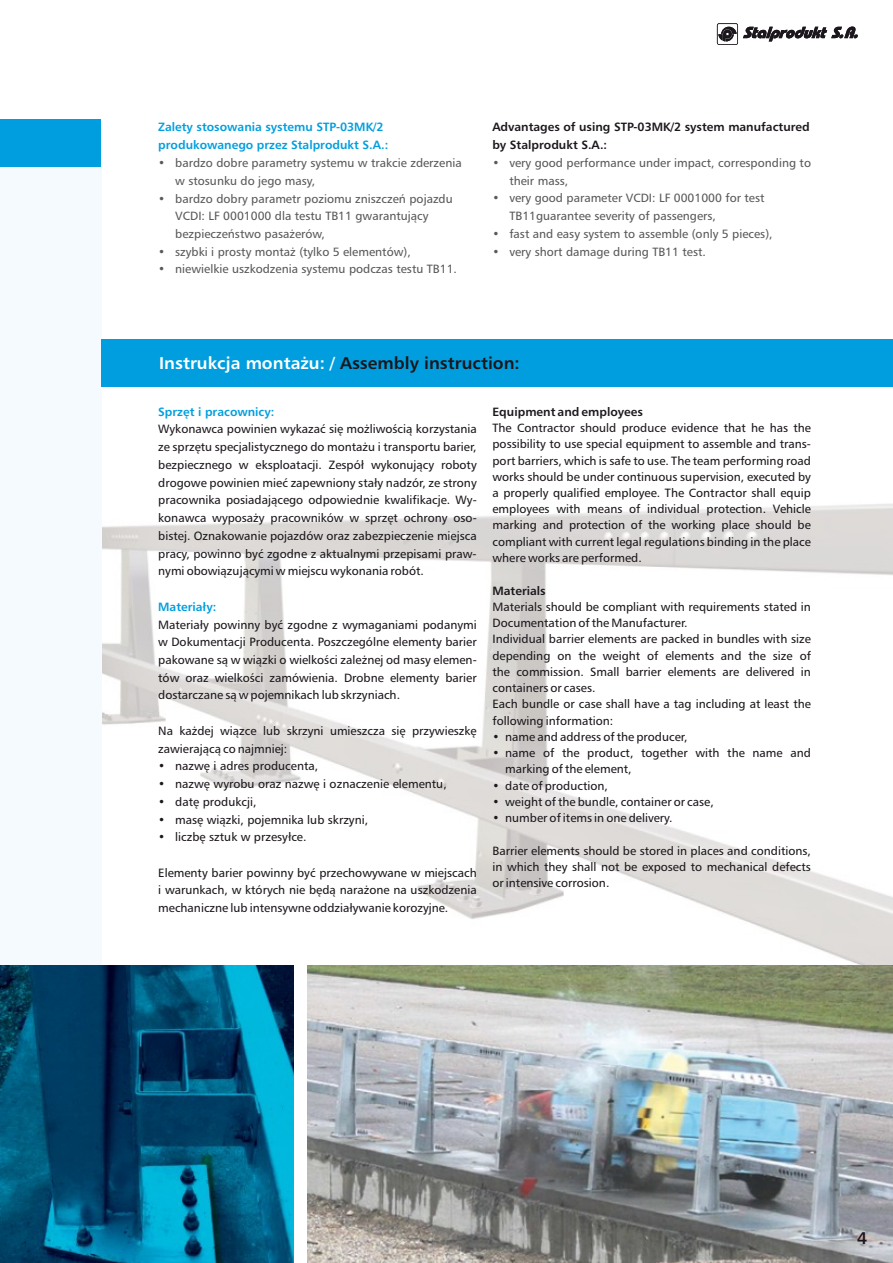
<style>
.page{position:relative;width:893px;height:1263px;background:#fff}
.page>*{position:absolute;margin:0;border:0;box-sizing:border-box;transform-origin:0 0}
.t1{font:17.1px "Humanist 777 L2 Roman B,Bold";color:#1c171c}
.t2{font:12px/16.2px "Humanist 777 L2 Roman B";color:#1c171c;text-align:justify}
.t3{font:12px/17.7px "Humanist 777 L2 Roman B";color:#595959}
.t4{font:12px/17.9px "Humanist 777 L2 Roman B,Bold";color:#009ede}
.t5{font:12px/17.9px "Humanist 777 L2 Roman B,Bold";color:#1c171c}
.s1{color:#fff}
</style>
<div class="page">
<img style="left:102px;top:503px;width:791px;height:486px">
<div style="left:0;top:128px;width:102px;height:1135px;background:#f5faff"></div>
<div style="left:0;top:119px;width:100px;height:48px;background:#009ede"></div>
<img style="left:0;top:966px;width:294px;height:297px">
<svg style="left:717px;top:23px;width:141px;height:22px"></svg>
<img style="left:307px;top:966px;width:585px;height:297px">
<div style="left:102px;top:339px;width:791px;height:48px;background:#009ede"></div>
<div style="left:294px;top:959px;width:13px;height:304px;background:#fff"></div>
<p class="t4" style="left:158px;top:119px;width:231px">Zalety stosowania systemu STP-03MK/2 produkowanego przez Stalprodukt S.A.:</p>
<p class="t3" style="left:175px;top:155px;width:288px;text-indent:-17px">• bardzo dobre parametry systemu w trakcie zderzenia w stosunku do jego masy,</p>
<p class="t3" style="left:175px;top:191px;width:279px;text-indent:-17px">• bardzo dobry parametr poziomu zniszczeń pojazdu<br>VCDI: LF 0001000 dla testu TB11 gwarantujący bezpieczeństwo pasażerów,</p>
<p class="t3" style="left:158px;top:244px;width:254px">• szybki i prosty montaż (tylko 5 elementów),</p>
<p class="t3" style="left:158px;top:261px;width:300px">• niewielkie uszkodzenia systemu podczas testu TB11.</p>
<p class="t5" style="left:492px;top:119px;width:319px">Advantages of using STP-03MK/2 system manufactured by Stalprodukt S.A.:</p>
<p class="t3" style="left:509px;top:155px;width:303px;text-indent:-17px">• very good performance under impact, corresponding to their mass,</p>
<p class="t3" style="left:509px;top:190px;width:257px;text-indent:-17px">• very good parameter VCDI: LF 0001000 for test<br>TB11guarantee severity of passengers,</p>
<p class="t3" style="left:492px;top:226px;width:282px">• fast and easy system to assemble (only 5 pieces),</p>
<p class="t3" style="left:492px;top:244px;width:215px">• very short damage during TB11 test.</p>
<h1 class="t1" style="left:159px;top:356px;width:362px"><span class="s1">Instrukcja montażu: /</span> Assembly instruction:</h1>
<p class="t4" style="left:158px;top:404px;width:118px">Sprzęt i pracownicy:</p>
<p class="t5" style="left:492px;top:404px;width:152px">Equipment and employees</p>
<p class="t2" style="left:492px;top:421px;width:320px">The Contractor should produce evidence that he has the possibility to use special equipment to assemble and trans&shy;port barriers, which is safe to use. The team performing road works should be under continuous supervision, executed by a properly qualified employee. The Contractor shall equip employees with means of individual protection. Vehicle marking and protection of the working place should be compliant with current legal regulations binding in the place where works are performed.</p>
<p class="t5" style="left:492px;top:583px;width:55px">Materials</p>
<p class="t2" style="left:492px;top:600px;width:320px;text-align:left">Materials should be compliant with requirements stated in Documentation of the Manufacturer.<br>Individual barrier elements are packed in bundles with size depending on the weight of elements and the size of the commission. Small barrier elements are delivered in containers or cases.<br>Each bundle or case shall have a tag including at least the following information:</p>
<p class="t2" style="left:492px;top:730px;width:197px">• name and address of the producer,</p>
<p class="t2" style="left:505px;top:746px;width:307px;text-indent:-13px">• name of the product, together with the name and marking of the element,</p>
<p class="t2" style="left:492px;top:778px;width:117px">• date of production,</p>
<p class="t2" style="left:492px;top:795px;width:223px">• weight of the bundle, container or case,</p>
<p class="t2" style="left:492px;top:811px;width:182px">• number of items in one delivery.</p>
<p class="t2" style="left:492px;top:843px;width:320px">Barrier elements should be stored in places and conditions, in which they shall not be exposed to mechanical defects or intensive corrosion.</p>
<p class="t2" style="left:158px;top:421px;width:320px;line-height:17.7px">Wykonawca powinien wykazać się możliwością korzystania ze sprzętu specjalistycznego do montażu i transportu barier, bezpiecznego w eksploatacji. Zespół wykonujący roboty drogowe powinien mieć zapewniony stały nadzór, ze strony pracownika posiadającego odpowiednie kwalifikacje. Wy&shy;konawca wyposaży pracowników w sprzęt ochrony oso&shy;bistej. Oznakowanie pojazdów oraz zabezpieczenie miejsca pracy, powinno być zgodne z aktualnymi przepisami praw&shy;nymi obowiązującymi w miejscu wykonania robót.</p>
<p class="t4" style="left:158px;top:599px;width:60px">Materiały:</p>
<p class="t2" style="left:158px;top:617px;width:320px;line-height:17.7px">Materiały powinny być zgodne z wymaganiami podanymi w Dokumentacji Producenta. Poszczególne elementy barier pakowane są w wiązki o wielkości zależnej od masy elemen&shy;tów oraz wielkości zamówienia. Drobne elementy barier dostarczane są w pojemnikach lub skrzyniach.</p>
<p class="t2" style="left:158px;top:723px;width:320px;line-height:17.7px">Na każdej wiązce lub skrzyni umieszcza się przywieszkę zawierającą co najmniej:</p>
<p class="t2" style="left:158px;top:759px;width:161px">• nazwę i adres producenta,</p>
<p class="t2" style="left:158px;top:777px;width:290px">• nazwę wyrobu oraz nazwę i oznaczenie elementu,</p>
<p class="t2" style="left:158px;top:794px;width:100px">• datę produkcji,</p>
<p class="t2" style="left:158px;top:812px;width:211px">• masę wiązki, pojemnika lub skrzyni,</p>
<p class="t2" style="left:158px;top:830px;width:150px">• liczbę sztuk w przesyłce.</p>
<p class="t2" style="left:158px;top:865px;width:320px;line-height:17.7px">Elementy barier powinny być przechowywane w miejscach i warunkach, w których nie będą narażone na uszkodzenia mechaniczne lub intensywne oddziaływanie korozyjne.</p>
<h1 class="t1" style="left:857px;top:1231px;width:11px">4</h1>
</div>
